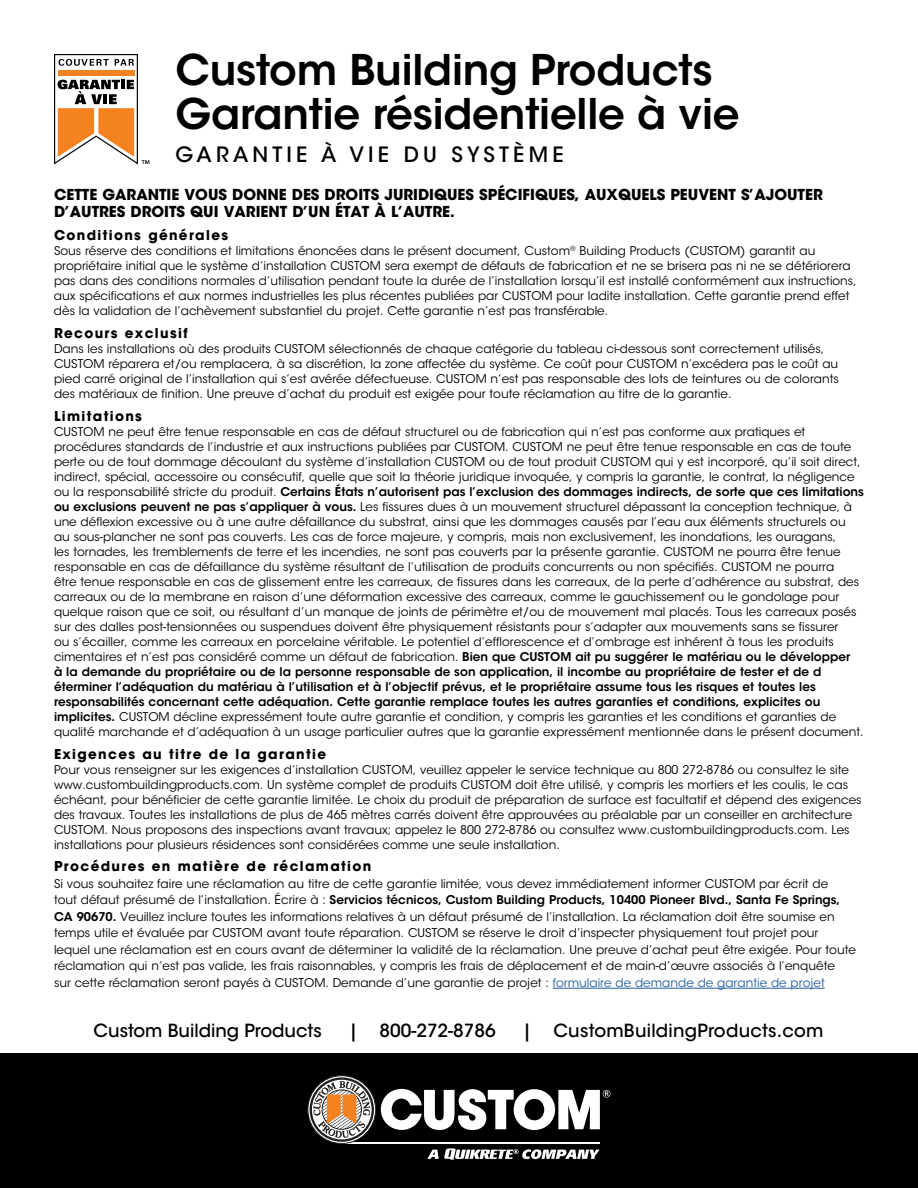
<style>
.page{position:relative;width:918px;height:1188px;background:#fff}
.page>*{position:absolute;margin:0;border:0;box-sizing:border-box;transform-origin:0 0}
.t1{font:600 42px/43.5px "ITC Avant Garde Std";letter-spacing:-.005em;color:#000}
.t2{font:500 21px "ITC Avant Garde Std";letter-spacing:.2em;color:#000}
.t3{font:500 18px "ITC Avant Garde Std";color:#000}
.t4{font:700 15px/16.5px "ITC Avant Garde Std";color:#000}
.t5{font:700 13.5px "ITC Avant Garde Std";letter-spacing:.1em;color:#000}
.t6{font:12px/15px "ITC Avant Garde Std";color:#000}
.s1{font-weight:600}
.s2{color:#215e9e}
</style>
<div class="page">
<div style="left:0;top:1053px;width:918px;height:135px;background:#000"></div>
<hr style="left:342px;top:1142px;width:258px;height:2px;background:#fff">
<svg style="left:308px;top:1076px;width:68px;height:68px"></svg>
<div style="left:308px;top:1075px;width:68px;height:69px;border:1px solid #231f20;border-radius:50%"></div>
<svg style="left:381px;top:1089px;width:229px;height:41px"></svg>
<div style="left:310px;top:1077px;width:64px;height:65px;border:2px solid #231f20;border-radius:50%"></div>
<svg style="left:313px;top:1081px;width:57px;height:57px;background:#b09783"></svg>
<svg style="left:427px;top:1148px;width:173px;height:12px"></svg>
<hr style="left:553px;top:988px;width:272px;height:1px;background:#215e9e">
<svg style="left:54px;top:54px;width:96px;height:110px"></svg>
<h1 class="t1" style="left:176px;top:48px;width:566px">Custom Building Products<br>Garantie résidentielle à vie</h1>
<h2 class="t2" style="left:176px;top:142px;width:390px">GARANTIE À VIE DU SYSTÈME</h2>
<p class="t4" style="left:54px;top:186px;width:770px">CETTE GARANTIE VOUS DONNE DES DROITS JURIDIQUES SPÉCIFIQUES, AUXQUELS PEUVENT S’AJOUTER<br>D’AUTRES DROITS QUI VARIENT D’UN ÉTAT À L’AUTRE.</p>
<p class="t5" style="left:54px;top:226px;width:176px">Conditions générales</p>
<p class="t6" style="left:54px;top:243px;width:804px">Sous réserve des conditions et limitations énoncées dans le présent document, Custom<sup>®</sup> Building Products (CUSTOM) garantit au propriétaire initial que le système d’installation CUSTOM sera exempt de défauts de fabrication et ne se brisera pas ni ne se détériorera pas dans des conditions normales d’utilisation pendant toute la durée de l’installation lorsqu’il est installé conformément aux instructions, aux spécifications et aux normes industrielles les plus récentes publiées par CUSTOM pour ladite installation. Cette garantie prend effet dès la validation de l’achèvement substantiel du projet. Cette garantie n’est pas transférable.</p>
<p class="t5" style="left:54px;top:324px;width:135px">Recours exclusif</p>
<p class="t6" style="left:54px;top:341px;width:786px">Dans les installations où des produits CUSTOM sélectionnés de chaque catégorie du tableau ci-dessous sont correctement utilisés, CUSTOM réparera et/ou remplacera, à sa discrétion, la zone affectée du système. Ce coût pour CUSTOM n’excédera pas le coût au pied carré original de l’installation qui s’est avérée défectueuse. CUSTOM n’est pas responsable des lots de teintures ou de colorants des matériaux de finition. Une preuve d’achat du produit est exigée pour toute réclamation au titre de la garantie.</p>
<p class="t5" style="left:54px;top:407px;width:89px">Limitations</p>
<p class="t6" style="left:54px;top:424px;width:812px">CUSTOM ne peut être tenue responsable en cas de défaut structurel ou de fabrication qui n’est pas conforme aux pratiques et procédures standards de l’industrie et aux instructions publiées par CUSTOM. CUSTOM ne peut être tenue responsable en cas de toute perte ou de tout dommage découlant du système d’installation CUSTOM ou de tout produit CUSTOM qui y est incorporé, qu’il soit direct, indirect, spécial, accessoire ou consécutif, quelle que soit la théorie juridique invoquée, y compris la garantie, le contrat, la négligence ou la responsabilité stricte du produit. <span class="s1">Certains États n’autorisent pas l’exclusion des dommages indirects, de sorte que ces limitations ou exclusions peuvent ne pas s’appliquer à vous.</span> Les fissures dues à un mouvement structurel dépassant la conception technique, à une déflexion excessive ou à une autre défaillance du substrat, ainsi que les dommages causés par l’eau aux éléments structurels ou au sous-plancher ne sont pas couverts. Les cas de force majeure, y compris, mais non exclusivement, les inondations, les ouragans,<br>les tornades, les tremblements de terre et les incendies, ne sont pas couverts par la présente garantie. CUSTOM ne pourra être tenue responsable en cas de défaillance du système résultant de l’utilisation de produits concurrents ou non spécifiés. CUSTOM ne pourra<br>être tenue responsable en cas de glissement entre les carreaux, de fissures dans les carreaux, de la perte d’adhérence au substrat, des carreaux ou de la membrane en raison d’une déformation excessive des carreaux, comme le gauchissement ou le gondolage pour quelque raison que ce soit, ou résultant d’un manque de joints de périmètre et/ou de mouvement mal placés. Tous les carreaux posés sur des dalles post-tensionnées ou suspendues doivent être physiquement résistants pour s’adapter aux mouvements sans se fissurer<br>ou s’écailler, comme les carreaux en porcelaine véritable. Le potentiel d’efflorescence et d’ombrage est inhérent à tous les produits cimentaires et n’est pas considéré comme un défaut de fabrication. <span class="s1">Bien que CUSTOM ait pu suggérer le matériau ou le développer<br>à la demande du propriétaire ou de la personne responsable de son application, il incombe au propriétaire de tester et de d éterminer l’adéquation du matériau à l’utilisation et à l’objectif prévus, et le propriétaire assume tous les risques et toutes les responsabilités concernant cette adéquation. Cette garantie remplace toutes les autres garanties et conditions, explicites ou implicites.</span> CUSTOM décline expressément toute autre garantie et condition, y compris les garanties et les conditions et garanties de qualité marchande et d’adéquation à un usage particulier autres que la garantie expressément mentionnée dans le présent document.</p>
<p class="t5" style="left:54px;top:745px;width:274px">Exigences au titre de la garantie</p>
<p class="t6" style="left:54px;top:762px;width:809px">Pour vous renseigner sur les exigences d’installation CUSTOM, veuillez appeler le service technique au 800 272-8786 ou consultez le site www.custombuildingproducts.com. Un système complet de produits CUSTOM doit être utilisé, y compris les mortiers et les coulis, le cas échéant, pour bénéficier de cette garantie limitée. Le choix du produit de préparation de surface est facultatif et dépend des exigences des travaux. Toutes les installations de plus de 465 mètres carrés doivent être approuvées au préalable par un conseiller en architecture CUSTOM. Nous proposons des inspections avant travaux; appelez le 800 272-8786 ou consultez www.custombuildingproducts.com. Les installations pour plusieurs résidences sont considérées comme une seule installation.</p>
<p class="t5" style="left:54px;top:858px;width:319px">Procédures en matière de réclamation</p>
<p class="t6" style="left:54px;top:876px;width:803px;line-height:16.5px">Si vous souhaitez faire une réclamation au titre de cette garantie limitée, vous devez immédiatement informer CUSTOM par écrit de<br>tout défaut présumé de l’installation. Écrire à : <span class="s1">Servicios técnicos, Custom Building Products, 10400 Pioneer Blvd., Santa Fe Springs, CA 90670.</span> Veuillez inclure toutes les informations relatives à un défaut présumé de l’installation. La réclamation doit être soumise en temps utile et évaluée par CUSTOM avant toute réparation. CUSTOM se réserve le droit d’inspecter physiquement tout projet pour lequel une réclamation est en cours avant de déterminer la validité de la réclamation. Une preuve d’achat peut être exigée. Pour toute réclamation qui n’est pas valide, les frais raisonnables, y compris les frais de déplacement et de main-d’œuvre associés à l’enquête<br>sur cette réclamation seront payés à CUSTOM. Demande d’une garantie de projet : <span class="s2">formulaire de demande de garantie de projet</span></p>
<h3 class="t3" style="left:94px;top:1019px;width:230px">Custom Building Products</h3>
<h3 class="t3" style="left:348px;top:1019px;width:149px">| 800-272-8786</h3>
<h3 class="t3" style="left:522px;top:1019px;width:303px">| CustomBuildingProducts.com</h3>
</div>
